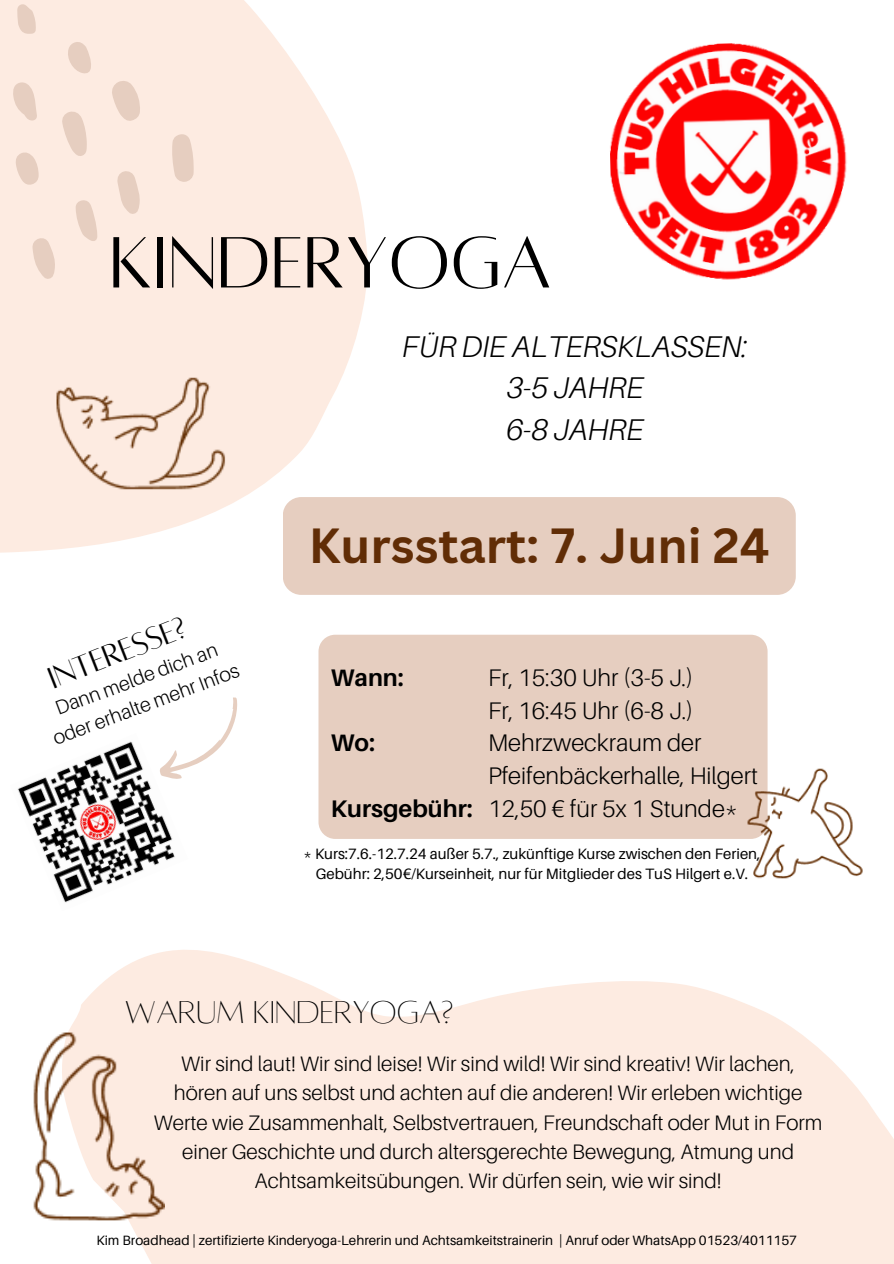
<style>
.page{position:relative;width:894px;height:1264px;background:#fff}
.page>*{position:absolute;margin:0;border:0;box-sizing:border-box;transform-origin:0 0}
.t1{font:79.95px "Alta regular";color:#000}
.t2{font:700 48px "Canva Sans";color:#612d06}
.t3{font:34.8px "Alta light";color:#000}
.t4{font:33.6px "Alta regular";color:#000}
.t5{font:italic 300 30px/41.7px "Aileron";color:#000;text-align:center}
.t6{font:300 24px "Aileron";color:#000}
.t7{font:700 24px "Aileron";color:#000}
.t8{font:300 21px/29.2px "Aileron";color:#000;text-align:center}
.t9{font:300 19.8px "Aileron";color:#000}
.t10{font:15px "Aileron";color:#000}
.t11{font:13.5px "Aileron";color:#000}
</style>
<div class="page">
<svg style="left:0;top:0;width:368px;height:595px;fill:#fdebe1"></svg>
<img style="left:610px;top:43px;width:237px;height:237px">
<svg style="left:4px;top:1px;width:207px;height:282px"></svg>
<div style="left:318px;top:634px;width:449px;height:205px;background:#e6cec0;border-radius:17px"></div>
<img style="left:747px;top:752px;width:116px;height:127px">
<img style="left:37px;top:329px;width:208px;height:208px">
<svg style="left:33px;top:950px;width:860px;height:313px;fill:#fdebe1"></svg>
<img style="left:34px;top:1009px;width:130px;height:231px">
<svg style="left:188px;top:697px;width:50px;height:70px"></svg>
<div style="left:283px;top:497px;width:512px;height:98px;background:#e6cec0;border-radius:18px"></div>
<img style="left:17px;top:741px;width:171px;height:162px">
<p class="t1" style="left:109px;top:223px;width:444px">KINDERYOGA</p>
<p class="t5" style="left:402px;top:325px;width:347px">FÜR DIE ALTERSKLASSEN:<br>3-5 JAHRE<br>6-8 JAHRE</p>
<h6 class="t4" style="left:43px;top:663px;width:147px;rotate:-21deg">INTERESSE?</h6>
<h6 class="t9" style="left:52px;top:696px;width:173px;rotate:-20deg">Dann melde dich an</h6>
<p class="t9" style="left:49px;top:726px;width:198px;rotate:-20deg">oder erhalte mehr Infos</p>
<p class="t2" style="left:309px;top:512px;width:462px">Kursstart: 7. Juni 24</p>
<p class="t6" style="left:488px;top:662px;width:207px">Fr, 15:30 Uhr (3-5 J.)</p>
<p class="t6" style="left:488px;top:695px;width:207px">Fr, 16:45 Uhr (6-8 J.)</p>
<h1 class="t6" style="left:488px;top:728px;width:215px">Mehrzweckraum der</h1>
<h5 class="t6" style="left:488px;top:760px;width:271px">Pfeifenbäckerhalle, Hilgert</h5>
<h2 class="t6" style="left:488px;top:793px;width:251px">12,50 € für 5x 1 Stunde*</h2>
<p class="t7" style="left:331px;top:662px;width:74px">Wann:</p>
<p class="t7" style="left:331px;top:728px;width:46px">Wo:</p>
<p class="t7" style="left:331px;top:793px;width:143px">Kursgebühr:</p>
<p class="t10" style="left:303px;top:844px;width:458px">* Kurs:7.6.-12.7.24 außer 5.7., zukünftige Kurse zwischen den Ferien,</p>
<p class="t10" style="left:316px;top:864px;width:433px">Gebühr: 2,50€/Kurseinheit, nur für Mitglieder des TuS Hilgert e.V.</p>
<p class="t3" style="left:125px;top:994px;width:330px">WARUM KINDERYOGA?</p>
<p class="t8" style="left:154px;top:1048px;width:669px">Wir sind laut! Wir sind leise! Wir sind wild! Wir sind kreativ! Wir lachen, hören auf uns selbst und achten auf die anderen! Wir erleben wichtige Werte wie Zusammenhalt, Selbstvertrauen, Freundschaft oder Mut in Form einer Geschichte und durch altersgerechte Bewegung, Atmung und Achtsamkeitsübungen. Wir dürfen sein, wie wir sind!</p>
<p class="t11" style="left:96px;top:1231px;width:702px">Kim Broadhead | zertifizierte Kinderyoga-Lehrerin und Achtsamkeitstrainerin | Anruf oder WhatsApp 01523/4011157</p>
</div>
